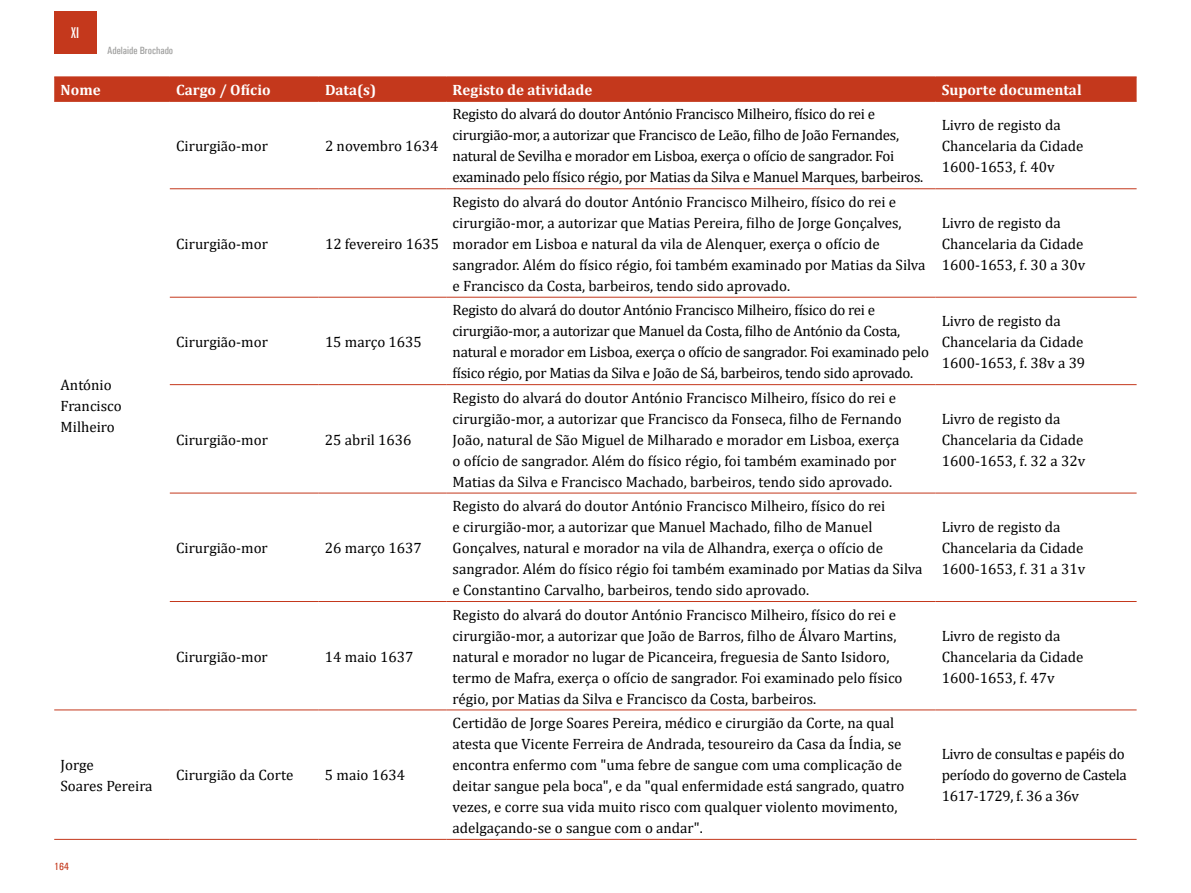
<style>
.page{position:relative;width:1191px;height:893px;background:#fff}
.page>*{position:absolute;margin:0;border:0;box-sizing:border-box;transform-origin:0 0}
.t1{font:15px/21px "Cambria";color:#000}
.t2{font:15px/21px "Cambria";letter-spacing:-.02em;color:#000}
.t3{font:700 15px "Cambria";color:#fff}
.t4{font:extra-condensed 15px "Zurich BT";color:#fff}
.t5{font:500 condensed 10.5px "Univers";color:#9d9d9c}
.t6{font:500 condensed 10.5px "Univers";color:#c4381c}
</style>
<div class="page">
<div style="left:54px;top:11px;width:43px;height:43px;background:#c4381c"></div>
<div style="left:54px;top:78px;width:1082px;height:23px;background:#c4381c"></div>
<hr style="left:54px;top:77px;width:116px;height:1px;background:#c4381c">
<hr style="left:170px;top:77px;width:149px;height:1px;background:#c4381c">
<hr style="left:319px;top:77px;width:127px;height:1px;background:#c4381c">
<hr style="left:446px;top:77px;width:489px;height:1px;background:#c4381c">
<hr style="left:935px;top:77px;width:201px;height:1px;background:#c4381c">
<hr style="left:54px;top:101px;width:116px;height:1px;background:#c4381c">
<hr style="left:170px;top:101px;width:149px;height:1px;background:#c4381c">
<hr style="left:319px;top:101px;width:127px;height:1px;background:#c4381c">
<hr style="left:446px;top:101px;width:489px;height:1px;background:#c4381c">
<hr style="left:935px;top:101px;width:201px;height:1px;background:#c4381c">
<hr style="left:170px;top:188px;width:149px;height:1px;background:#c4381c">
<hr style="left:319px;top:188px;width:127px;height:1px;background:#c4381c">
<hr style="left:446px;top:188px;width:489px;height:1px;background:#c4381c">
<hr style="left:935px;top:188px;width:201px;height:1px;background:#c4381c">
<hr style="left:170px;top:297px;width:149px;height:1px;background:#c4381c">
<hr style="left:319px;top:297px;width:127px;height:1px;background:#c4381c">
<hr style="left:446px;top:297px;width:489px;height:1px;background:#c4381c">
<hr style="left:935px;top:297px;width:201px;height:1px;background:#c4381c">
<hr style="left:170px;top:384px;width:149px;height:1px;background:#c4381c">
<hr style="left:319px;top:384px;width:127px;height:1px;background:#c4381c">
<hr style="left:446px;top:384px;width:489px;height:1px;background:#c4381c">
<hr style="left:935px;top:384px;width:201px;height:1px;background:#c4381c">
<hr style="left:170px;top:493px;width:149px;height:1px;background:#c4381c">
<hr style="left:319px;top:493px;width:127px;height:1px;background:#c4381c">
<hr style="left:446px;top:493px;width:489px;height:1px;background:#c4381c">
<hr style="left:935px;top:493px;width:201px;height:1px;background:#c4381c">
<hr style="left:170px;top:601px;width:149px;height:1px;background:#c4381c">
<hr style="left:319px;top:601px;width:127px;height:1px;background:#c4381c">
<hr style="left:446px;top:601px;width:489px;height:1px;background:#c4381c">
<hr style="left:935px;top:601px;width:201px;height:1px;background:#c4381c">
<hr style="left:54px;top:709px;width:116px;height:1px;background:#c4381c">
<hr style="left:170px;top:709px;width:149px;height:1px;background:#c4381c">
<hr style="left:319px;top:709px;width:127px;height:1px;background:#c4381c">
<hr style="left:446px;top:709px;width:489px;height:1px;background:#c4381c">
<hr style="left:935px;top:709px;width:201px;height:1px;background:#c4381c">
<hr style="left:54px;top:839px;width:116px;height:1px;background:#c4381c">
<hr style="left:170px;top:839px;width:149px;height:1px;background:#c4381c">
<hr style="left:319px;top:839px;width:127px;height:1px;background:#c4381c">
<hr style="left:446px;top:839px;width:489px;height:1px;background:#c4381c">
<hr style="left:935px;top:839px;width:201px;height:1px;background:#c4381c">
<p class="t4" style="left:71px;top:24px;width:9px">XI</p>
<p class="t5" style="left:107px;top:44px;width:68px">Adelaide Brochado</p>
<p class="t3" style="left:61px;top:79px;width:42px">Nome</p>
<p class="t3" style="left:176px;top:79px;width:96px">Cargo / Ofício</p>
<p class="t3" style="left:325px;top:79px;width:53px">Data(s)</p>
<p class="t3" style="left:452px;top:79px;width:141px">Registo de atividade</p>
<p class="t3" style="left:941px;top:79px;width:141px">Suporte documental</p>
<p class="t1" style="left:176px;top:135px;width:93px">Cirurgião-mor</p>
<p class="t1" style="left:325px;top:135px;width:115px">2 novembro 1634</p>
<p class="t1" style="left:176px;top:233px;width:93px">Cirurgião-mor</p>
<p class="t1" style="left:325px;top:233px;width:115px">12 fevereiro 1635</p>
<p class="t1" style="left:61px;top:375px;width:63px">António<br>Francisco<br>Milheiro</p>
<p class="t1" style="left:176px;top:331px;width:93px">Cirurgião-mor</p>
<p class="t1" style="left:325px;top:331px;width:98px">15 março 1635</p>
<p class="t1" style="left:176px;top:429px;width:93px">Cirurgião-mor</p>
<p class="t1" style="left:325px;top:429px;width:88px">25 abril 1636</p>
<p class="t1" style="left:176px;top:537px;width:93px">Cirurgião-mor</p>
<p class="t1" style="left:325px;top:537px;width:98px">26 março 1637</p>
<p class="t1" style="left:176px;top:646px;width:93px">Cirurgião-mor</p>
<p class="t1" style="left:325px;top:646px;width:90px">14 maio 1637</p>
<p class="t1" style="left:61px;top:754px;width:94px">Jorge<br>Soares Pereira</p>
<p class="t1" style="left:176px;top:765px;width:119px">Cirurgião da Corte</p>
<p class="t1" style="left:325px;top:765px;width:82px">5 maio 1634</p>
<p class="t6" style="left:54px;top:860px;width:16px">164</p>
<p class="t2" style="left:452px;top:104px;width:472px">Registo do alvará do doutor António Francisco Milheiro, físico do rei e cirurgião-mor, a autorizar que Francisco de Leão, filho de João Fernandes, natural de Sevilha e morador em Lisboa, exerça o ofício de sangrador. Foi examinado pelo físico régio, por Matias da Silva e Manuel Marques, barbeiros.</p>
<p class="t1" style="left:941px;top:114px;width:143px">Livro de registo da<br>Chancelaria da Cidade<br>1600-1653, f. 40v</p>
<p class="t1" style="left:452px;top:191px;width:474px">Registo do alvará do doutor António Francisco Milheiro, físico do rei e cirurgião-mor, a autorizar que Matias Pereira, filho de Jorge Gonçalves, morador em Lisboa e natural da vila de Alenquer, exerça o ofício de sangrador. Além do físico régio, foi também examinado por Matias da Silva e Francisco da Costa, barbeiros, tendo sido aprovado.</p>
<p class="t1" style="left:941px;top:212px;width:145px">Livro de registo da<br>Chancelaria da Cidade<br>1600-1653, f. 30 a 30v</p>
<p class="t2" style="left:452px;top:300px;width:478px">Registo do alvará do doutor António Francisco Milheiro, físico do rei e cirurgião-mor, a autorizar que Manuel da Costa, filho de António da Costa, natural e morador em Lisboa, exerça o ofício de sangrador. Foi examinado pelo físico régio, por Matias da Silva e João de Sá, barbeiros, tendo sido aprovado.</p>
<p class="t1" style="left:941px;top:310px;width:145px">Livro de registo da<br>Chancelaria da Cidade<br>1600-1653, f. 38v a 39</p>
<p class="t1" style="left:452px;top:387px;width:450px">Registo do alvará do doutor António Francisco Milheiro, físico do rei e cirurgião-mor, a autorizar que Francisco da Fonseca, filho de Fernando João, natural de São Miguel de Milharado e morador em Lisboa, exerça o ofício de sangrador. Além do físico régio, foi também examinado por Matias da Silva e Francisco Machado, barbeiros, tendo sido aprovado.</p>
<p class="t1" style="left:452px;top:495px;width:471px">Registo do alvará do doutor António Francisco Milheiro, físico do rei<br>e cirurgião-mor, a autorizar que Manuel Machado, filho de Manuel Gonçalves, natural e morador na vila de Alhandra, exerça o ofício de sangrador. Além do físico régio foi também examinado por Matias da Silva e Constantino Carvalho, barbeiros, tendo sido aprovado.</p>
<p class="t1" style="left:452px;top:604px;width:451px">Registo do alvará do doutor António Francisco Milheiro, físico do rei e cirurgião-mor, a autorizar que João de Barros, filho de Álvaro Martins, natural e morador no lugar de Picanceira, freguesia de Santo Isidoro, termo de Mafra, exerça o ofício de sangrador. Foi examinado pelo físico régio, por Matias da Silva e Francisco da Costa, barbeiros.</p>
<p class="t1" style="left:452px;top:712px;width:453px">Certidão de Jorge Soares Pereira, médico e cirurgião da Corte, na qual atesta que Vicente Ferreira de Andrada, tesoureiro da Casa da Índia, se encontra enfermo com "uma febre de sangue com uma complicação de deitar sangue pela boca", e da "qual enfermidade está sangrado, quatro vezes, e corre sua vida muito risco com qualquer violento movimento, adelgaçando-se o sangue com o andar".</p>
<p class="t1" style="left:941px;top:408px;width:145px">Livro de registo da<br>Chancelaria da Cidade<br>1600-1653, f. 32 a 32v</p>
<p class="t1" style="left:941px;top:516px;width:145px">Livro de registo da<br>Chancelaria da Cidade<br>1600-1653, f. 31 a 31v</p>
<p class="t1" style="left:941px;top:625px;width:143px">Livro de registo da<br>Chancelaria da Cidade<br>1600-1653, f. 47v</p>
<p class="t2" style="left:941px;top:744px;width:187px">Livro de consultas e papéis do período do governo de Castela<br>1617-1729, f. 36 a 36v</p>
</div>
